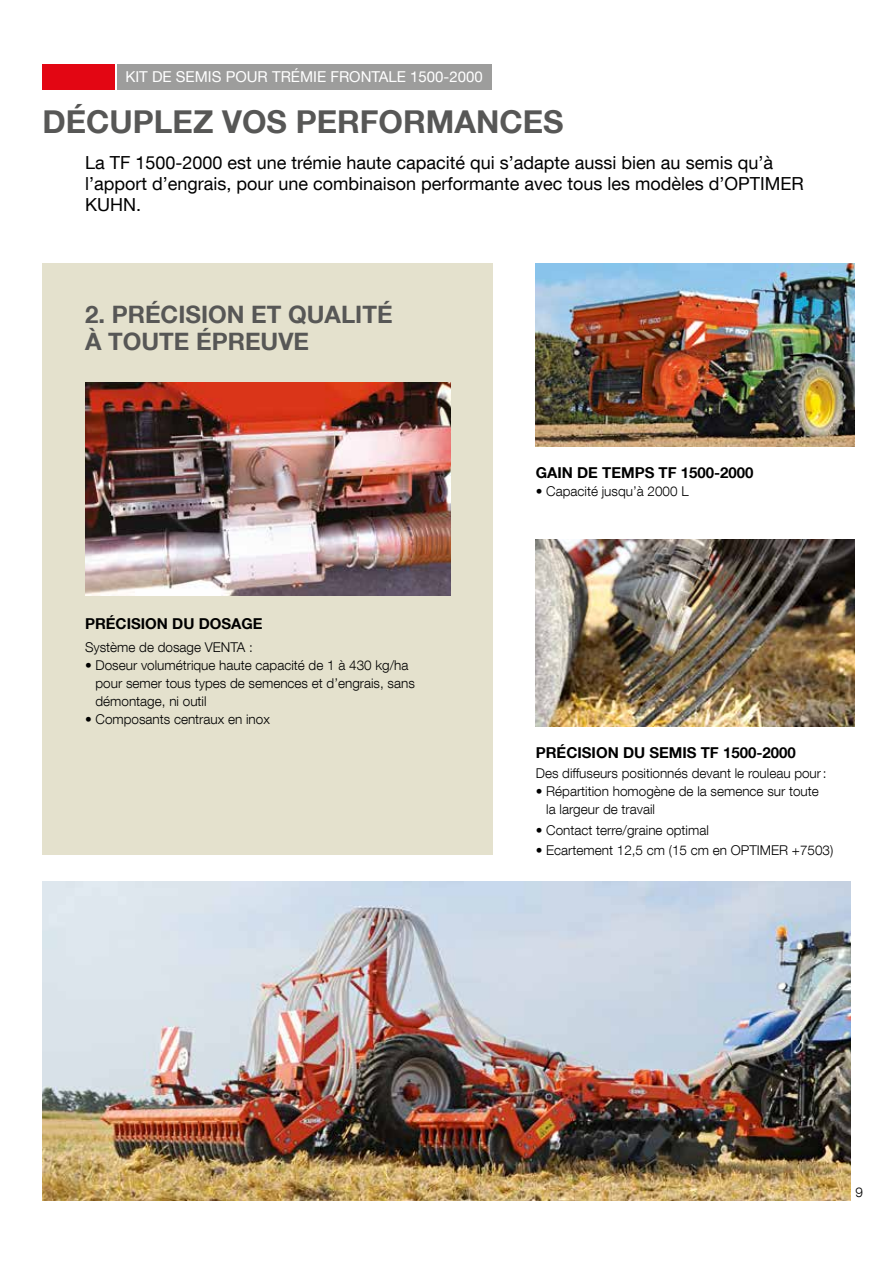
<style>
.page{position:relative;width:893px;height:1263px;background:#fff}
.page>*{position:absolute;margin:0;border:0;box-sizing:border-box;transform-origin:0 0}
.t1{font:700 31.5px "Helvetica Neue LT Com";color:#575756}
.t2{font:700 24px/27px "Helvetica Neue LT Com";color:#575756}
.t3{font:18px/21px "Helvetica Neue LT Com";color:#000}
.t4{font:700 15px "Helvetica Neue LT Com";color:#000}
.t5{font:15px "Helvetica Neue LT Com";color:#fff}
.t6{font:300 13.5px/18px "Helvetica Neue LT Com";color:#000}
</style>
<div class="page">
<img style="left:43px;top:881px;width:807px;height:319px">
<div style="left:43px;top:264px;width:450px;height:591px;background:#e4e1cd"></div>
<div style="left:43px;top:64px;width:72px;height:25px;background:#e30613"></div>
<img style="left:536px;top:264px;width:319px;height:182px">
<img style="left:85px;top:383px;width:366px;height:212px">
<img style="left:536px;top:539px;width:319px;height:187px">
<div style="left:117px;top:64px;width:374px;height:25px;background:#9d9d9c"></div>
<p class="t5" style="left:125px;top:67px;width:359px">KIT DE SEMIS POUR TRÉMIE FRONTALE 1500-2000</p>
<h1 class="t1" style="left:43px;top:102px;width:523px">DÉCUPLEZ VOS PERFORMANCES</h1>
<h3 class="t3" style="left:85px;top:151px;width:720px">La TF 1500-2000 est une trémie haute capacité qui s’adapte aussi bien au semis qu’à l’apport d’engrais, pour une combinaison performante avec tous les modèles d’OPTIMER<br>KUHN.</h3>
<h2 class="t2" style="left:85px;top:301px;width:309px">2. PRÉCISION ET QUALITÉ<br>À TOUTE ÉPREUVE</h2>
<p class="t4" style="left:85px;top:615px;width:179px">PRÉCISION DU DOSAGE</p>
<p class="t6" style="left:85px;top:638px;width:169px">Système de dosage VENTA :</p>
<p class="t6" style="left:96px;top:656px;width:321px;text-indent:-11px">• Doseur volumétrique haute capacité de 1 à 430 kg/ha pour semer tous types de semences et d’engrais, sans démontage, ni outil</p>
<p class="t6" style="left:85px;top:710px;width:186px">• Composants centraux en inox</p>
<p class="t4" style="left:536px;top:464px;width:219px">GAIN DE TEMPS TF 1500-2000</p>
<p class="t6" style="left:536px;top:482px;width:154px">• Capacité jusqu’à 2000 L</p>
<p class="t4" style="left:536px;top:743px;width:262px">PRÉCISION DU SEMIS TF 1500-2000</p>
<p class="t6" style="left:536px;top:764px;width:292px">Des diffuseurs positionnés devant le rouleau pour:</p>
<p class="t6" style="left:546px;top:782px;width:274px;text-indent:-11px">• Répartition homogène de la semence sur toute la largeur de travail</p>
<p class="t6" style="left:536px;top:820px;width:175px">• Contact terre/graine optimal</p>
<p class="t6" style="left:536px;top:841px;width:299px">• Ecartement 12,5 cm (15 cm en OPTIMER +7503)</p>
<p class="t6" style="left:855px;top:1183px;width:9px">9</p>
</div>
